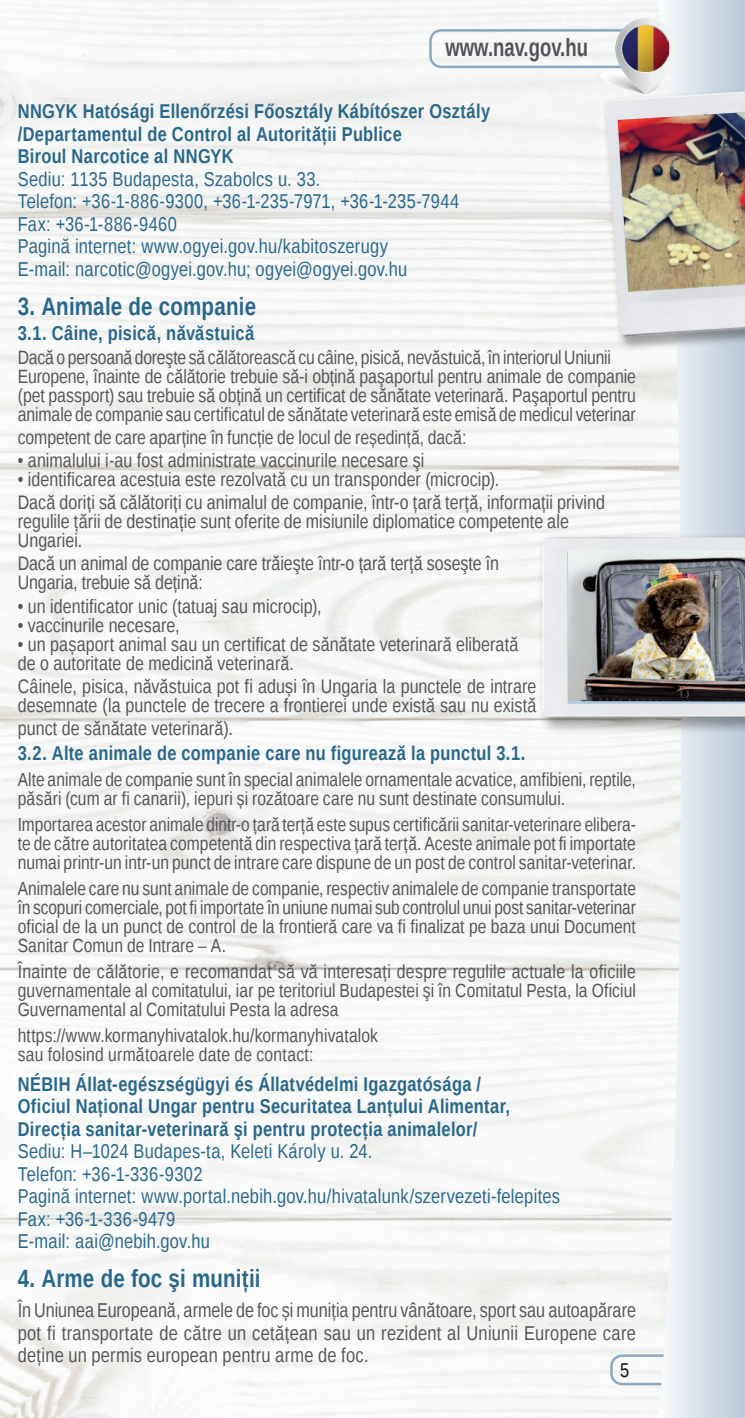
<style>
.page{position:relative;width:745px;height:1418px;background:#fff}
.page>*{position:absolute;margin:0;border:0;box-sizing:border-box;transform-origin:0 0}
.cim_PP{font:700 25px "Liberation Sans Narrow";letter-spacing:.005em;color:#29678a}
.t1{font:700 25px "Liberation Sans Narrow";color:#525358;scale:.9 1}
.felsorolás_PP{font:20px "Liberation Sans Narrow";letter-spacing:.015em;color:#29678a}
.felsorolás_PP-2{font:700 20px/22.5px "Liberation Sans Narrow";letter-spacing:.015em;color:#29678a}
.kenyérszöveg_PP{font:20px/22.5px "Liberation Sans Narrow";letter-spacing:.015em;color:#535559;text-align:justify}
.cim_PP-2{font:700 20px "Liberation Sans Narrow";letter-spacing:.015em;color:#29678a}
.t2{font:20px "Liberation Sans Narrow";color:#111211}
.kenyérszöveg_PP-2{font:19.5px/19px "Liberation Sans Narrow";letter-spacing:.005em;color:#535559}
.kenyérszöveg_PP-3{font:19.25px/19px "Liberation Sans Narrow";letter-spacing:-.005em;color:#535559}
.kenyérszöveg_PP-4{font:19px/19px "Liberation Sans Narrow";letter-spacing:.005em;color:#535559;text-align:justify}
</style>
<div class="page">
<div style="left:609px;top:1354px;width:135px;height:31px;border:2px solid #8ea9bf;border-radius:11px"></div>
<svg style="left:657px;top:0;width:87px;height:1417px"></svg>
<img style="left:616px;top:20px;width:58px;height:5px">
<svg style="left:429px;top:25px;width:315px;height:69px"></svg>
<img style="left:622px;top:26px;width:46px;height:45px">
<div style="left:601px;top:87px;width:143px;height:265px;background:#111211;opacity:.39"></div>
<img style="left:597px;top:85px;width:147px;height:260px">
<img style="left:617px;top:112px;width:127px;height:180px">
<div style="left:536px;top:531px;width:208px;height:204px;background:#111211;opacity:.39"></div>
<img style="left:534px;top:527px;width:210px;height:192px">
<img style="left:567px;top:549px;width:177px;height:152px">
<h1 class="t1" style="left:445px;top:31px;width:160px">www.nav.gov.hu</h1>
<p class="felsorolás_PP-2" style="left:18px;top:100px;width:473px">NNGYK Hatósági Ellenőrzési Főosztály Kábítószer Osztály</p>
<p class="felsorolás_PP-2" style="left:18px;top:122px;width:385px">/Departamentul de Control al Autorității Publice</p>
<p class="felsorolás_PP-2" style="left:18px;top:145px;width:217px">Biroul Narcotice al NNGYK</p>
<p class="felsorolás_PP" style="left:18px;top:168px;width:304px">Sediu: 1135 Budapesta, Szabolcs u. 33.</p>
<p class="felsorolás_PP" style="left:18px;top:190px;width:443px">Telefon: +36-1-886-9300, +36-1-235-7971, +36-1-235-7944</p>
<p class="felsorolás_PP" style="left:18px;top:213px;width:161px">Fax: +36-1-886-9460</p>
<p class="felsorolás_PP" style="left:18px;top:235px;width:371px">Pagină internet: www.ogyei.gov.hu/kabitoszerugy</p>
<p class="felsorolás_PP" style="left:18px;top:258px;width:391px">E-mail: narcotic@ogyei.gov.hu; ogyei@ogyei.gov.hu</p>
<p class="cim_PP" style="left:18px;top:289px;width:240px">3. Animale de companie</p>
<p class="cim_PP-2" style="left:18px;top:319px;width:238px">3.1. Câine, pisică, năvăstuică</p>
<p class="kenyérszöveg_PP-3" style="left:18px;top:349px;width:619px">Dacă o persoană doreşte să călătorească cu câine, pisică, nevăstuică, în interiorul Uniunii Europene, înainte de călătorie trebuie să-i obțină paşaportul pentru animale de companie (pet passport) sau trebuie să obțină un certificat de sănătate veterinară. Paşaportul pentru animale de companie sau certificatul de sănătate veterinară este emisă de medicul veterinar</p>
<p class="kenyérszöveg_PP-3" style="left:18px;top:428px;width:450px">competent de care aparține în funcție de locul de reședință, dacă:</p>
<p class="kenyérszöveg_PP-2" style="left:18px;top:451px;width:408px">• animalului i-au fost administrate vaccinurile necesare şi</p>
<p class="kenyérszöveg_PP-2" style="left:18px;top:470px;width:482px">• identificarea acestuia este rezolvată cu un transponder (microcip).</p>
<p class="kenyérszöveg_PP-2" style="left:18px;top:493px;width:588px">Dacă doriți să călătoriți cu animalul de companie, într-o țară terță, informații privind regulile țării de destinație sunt oferite de misiunile diplomatice competente ale<br>Ungariei.</p>
<p class="kenyérszöveg_PP-2" style="left:18px;top:555px;width:482px">Dacă un animal de companie care trăieşte într-o țară terță soseşte în<br>Ungaria, trebuie să dețină:</p>
<p class="kenyérszöveg_PP-2" style="left:18px;top:597px;width:305px">• un identificator unic (tatuaj sau microcip),</p>
<p class="kenyérszöveg_PP-2" style="left:18px;top:616px;width:163px">• vaccinurile necesare,</p>
<p class="kenyérszöveg_PP-2" style="left:18px;top:635px;width:502px">• un pașaport animal sau un certificat de sănătate veterinară eliberată de o autoritate de medicină veterinară.</p>
<p class="kenyérszöveg_PP-2" style="left:18px;top:677px;width:520px">Câinele, pisica, năvăstuica pot fi aduși în Ungaria la punctele de intrare desemnate (la punctele de trecere a frontierei unde există sau nu există</p>
<p class="kenyérszöveg_PP-2" style="left:18px;top:719px;width:216px">punct de sănătate veterinară).</p>
<p class="cim_PP-2" style="left:18px;top:739px;width:509px">3.2. Alte animale de companie care nu figurează la punctul 3.1.</p>
<p class="kenyérszöveg_PP-4" style="left:18px;top:770px;width:619px">Alte animale de companie sunt în special animalele ornamentale acvatice, amfibieni, reptile, păsări (cum ar fi canarii), iepuri și rozătoare care nu sunt destinate consumului.</p>
<p class="kenyérszöveg_PP-4" style="left:18px;top:815px;width:619px">Importarea acestor animale dintr-o țară terță este supus certificării sanitar-veterinare elibera&shy;te de către autoritatea competentă din respectiva țară terță. Aceste animale pot fi importate numai printr-un intr-un punct de intrare care dispune de un post de control sanitar-veterinar.</p>
<p class="kenyérszöveg_PP-4" style="left:18px;top:879px;width:619px">Animalele care nu sunt animale de companie, respectiv animalele de companie transportate în scopuri comerciale, pot fi importate în uniune numai sub controlul unui post sanitar-veterinar oficial de la un punct de control de la frontieră care va fi finalizat pe baza unui Document Sanitar Comun de Intrare – A.</p>
<p class="kenyérszöveg_PP-4" style="left:18px;top:962px;width:619px">Înainte de călătorie, e recomandat să vă interesați despre regulile actuale la oficiile guvernamentale al comitatului, iar pe teritoriul Budapestei şi în Comitatul Pesta, la Oficiul Guvernamental al Comitatului Pesta la adresa</p>
<p class="kenyérszöveg_PP-4" style="left:18px;top:1026px;width:361px">https://www.kormanyhivatalok.hu/kormanyhivatalok</p>
<p class="kenyérszöveg_PP-4" style="left:18px;top:1045px;width:297px">sau folosind următoarele date de contact:</p>
<p class="felsorolás_PP-2" style="left:18px;top:1072px;width:464px">NÉBIH Állat-egészségügyi és Állatvédelmi Igazgatósága /</p>
<p class="felsorolás_PP-2" style="left:18px;top:1094px;width:493px">Oficiul Național Ungar pentru Securitatea Lanțului Alimentar,<br>Direcția sanitar-veterinară şi pentru protecția animalelor/</p>
<p class="felsorolás_PP" style="left:18px;top:1139px;width:356px">Sediu: H–1024 Budapes-ta, Keleti Károly u. 24.</p>
<p class="felsorolás_PP" style="left:18px;top:1162px;width:186px">Telefon: +36-1-336-9302</p>
<p class="felsorolás_PP" style="left:18px;top:1184px;width:543px">Pagină internet: www.portal.nebih.gov.hu/hivatalunk/szervezeti-felepites</p>
<p class="felsorolás_PP" style="left:18px;top:1207px;width:159px">Fax: +36-1-336-9479</p>
<p class="felsorolás_PP" style="left:18px;top:1229px;width:194px">E-mail: aai@nebih.gov.hu</p>
<p class="cim_PP" style="left:18px;top:1261px;width:244px">4. Arme de foc şi muniții</p>
<p class="kenyérszöveg_PP" style="left:18px;top:1299px;width:619px">În Uniunea Europeană, armele de foc și muniția pentru vânătoare, sport sau autoapărare pot fi transportate de către un cetățean sau un rezident al Uniunii Europene care deține un permis european pentru arme de foc.</p>
<p class="t2" style="left:619px;top:1358px;width:11px">5</p>
</div>
